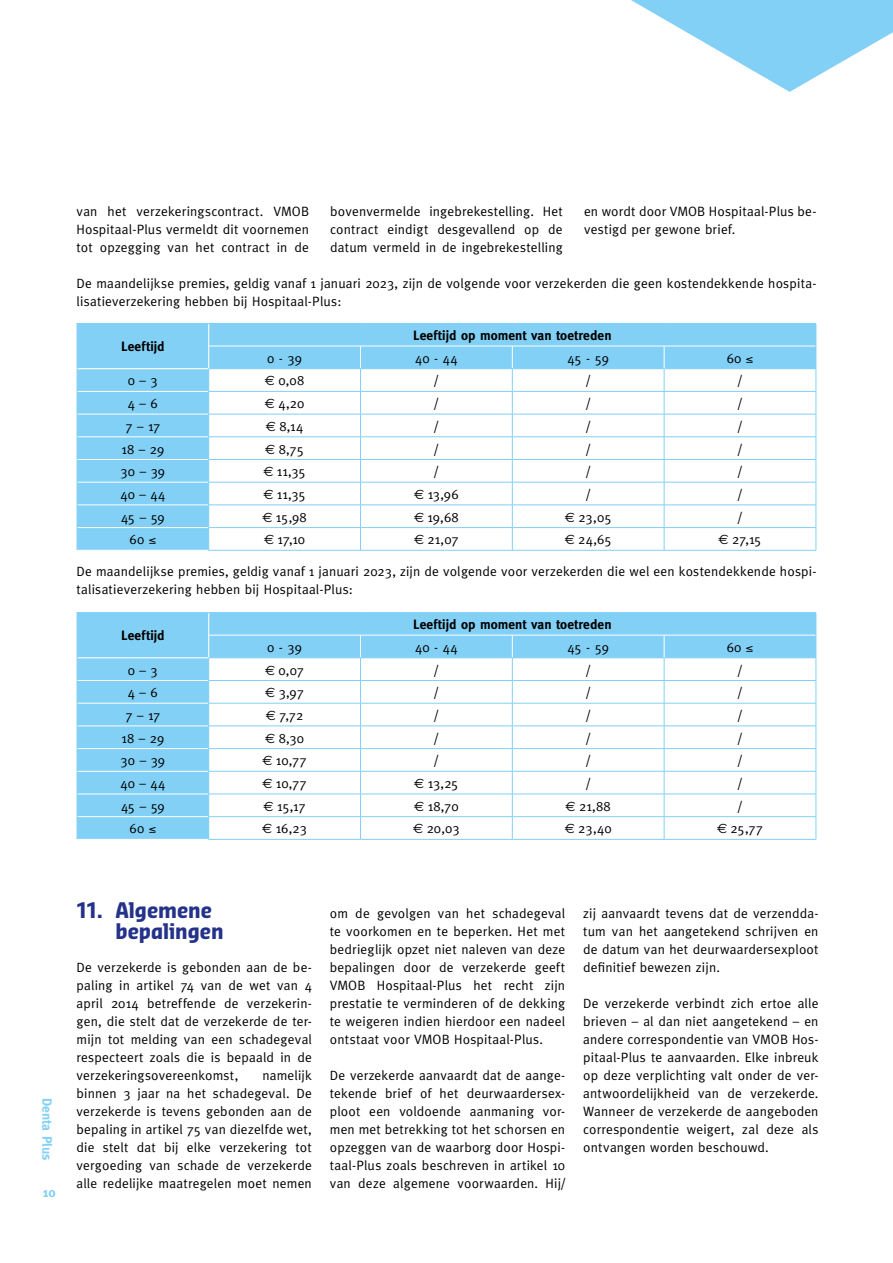
<style>
.page{position:relative;width:893px;height:1263px;background:#fff}
.page>*{position:absolute;margin:0;border:0;box-sizing:border-box;transform-origin:0 0}
.t1{font:700 21px/21px "Sansa Con Pro";letter-spacing:-.005em;color:#25328a}
.t2{font:13.5px/18px "Meta";letter-spacing:.015em;color:#000;text-align:justify}
.t3{font:700 13.5px "Meta";letter-spacing:.005em;color:#000}
.t4{font:700 13.5px "Meta";color:#82d0f5}
.s1{font-family:"Euro Sans"}
</style>
<div class="page">
<svg style="left:76px;top:323px;width:491px;height:517px"></svg>
<svg style="left:567px;top:0;width:326px;height:840px"></svg>
<p class="t2" style="left:77px;top:202px;width:234px">van het verzekeringscontract. VMOB Hospitaal-Plus vermeldt dit voornemen tot opzegging van het contract in de</p>
<p class="t2" style="left:330px;top:202px;width:234px">bovenvermelde ingebrekestelling. Het contract eindigt desgevallend op de datum vermeld in de ingebrekestelling</p>
<p class="t2" style="left:584px;top:202px;width:234px">en wordt door VMOB Hospitaal-Plus be&shy;vestigd per gewone brief.</p>
<p class="t2" style="left:77px;top:274px;width:741px">De maandelijkse premies, geldig vanaf 1 januari 2023, zijn de volgende voor verzekerden die geen kostendekkende hospita&shy;lisatieverzekering hebben bij Hospitaal-Plus:</p>
<p class="t3" style="left:121px;top:339px;width:45px">Leeftijd</p>
<p class="t3" style="left:413px;top:327px;width:200px">Leeftijd op moment van toetreden</p>
<p class="t2" style="left:267px;top:349px;width:36px">0-39</p>
<p class="t2" style="left:415px;top:349px;width:44px">40 - 44</p>
<p class="t2" style="left:567px;top:349px;width:43px">45 - 59</p>
<p class="t2" style="left:727px;top:349px;width:28px">60 ≤</p>
<p class="t2" style="left:128px;top:372px;width:31px">0–3</p>
<p class="t2" style="left:265px;top:372px;width:41px"><span class="s1">E</span> 0,08</p>
<p class="t2" style="left:435px;top:372px;width:5px">/</p>
<p class="t2" style="left:586px;top:372px;width:5px">/</p>
<p class="t2" style="left:738px;top:372px;width:5px">/</p>
<p class="t2" style="left:128px;top:394px;width:31px">4–6</p>
<p class="t2" style="left:265px;top:394px;width:41px"><span class="s1">E</span> 4,20</p>
<p class="t2" style="left:435px;top:394px;width:5px">/</p>
<p class="t2" style="left:586px;top:394px;width:5px">/</p>
<p class="t2" style="left:738px;top:394px;width:5px">/</p>
<p class="t2" style="left:125px;top:417px;width:37px">7–17</p>
<p class="t2" style="left:266px;top:417px;width:39px"><span class="s1">E</span> 8,14</p>
<p class="t2" style="left:435px;top:417px;width:5px">/</p>
<p class="t2" style="left:586px;top:417px;width:5px">/</p>
<p class="t2" style="left:738px;top:417px;width:5px">/</p>
<p class="t2" style="left:121px;top:440px;width:44px">18 – 29</p>
<p class="t2" style="left:265px;top:440px;width:40px"><span class="s1">E</span> 8,75</p>
<p class="t2" style="left:435px;top:440px;width:5px">/</p>
<p class="t2" style="left:586px;top:440px;width:5px">/</p>
<p class="t2" style="left:738px;top:440px;width:5px">/</p>
<p class="t2" style="left:121px;top:462px;width:46px">30 – 39</p>
<p class="t2" style="left:263px;top:462px;width:44px"><span class="s1">E</span> 11,35</p>
<p class="t2" style="left:435px;top:462px;width:5px">/</p>
<p class="t2" style="left:586px;top:462px;width:5px">/</p>
<p class="t2" style="left:738px;top:462px;width:5px">/</p>
<p class="t2" style="left:120px;top:485px;width:46px">40 – 44</p>
<p class="t2" style="left:263px;top:485px;width:44px"><span class="s1">E</span> 11,35</p>
<p class="t2" style="left:414px;top:485px;width:46px"><span class="s1">E</span> 13,96</p>
<p class="t2" style="left:586px;top:485px;width:5px">/</p>
<p class="t2" style="left:738px;top:485px;width:5px">/</p>
<p class="t2" style="left:121px;top:508px;width:45px">45 – 59</p>
<p class="t2" style="left:262px;top:508px;width:46px"><span class="s1">E</span> 15,98</p>
<p class="t2" style="left:414px;top:508px;width:46px"><span class="s1">E</span> 19,68</p>
<p class="t2" style="left:565px;top:508px;width:48px"><span class="s1">E</span> 23,05</p>
<p class="t2" style="left:738px;top:508px;width:5px">/</p>
<p class="t2" style="left:130px;top:530px;width:28px">60 ≤</p>
<p class="t2" style="left:264px;top:530px;width:43px"><span class="s1">E</span> 17,10</p>
<p class="t2" style="left:414px;top:530px;width:46px"><span class="s1">E</span> 21,07</p>
<p class="t2" style="left:565px;top:530px;width:48px"><span class="s1">E</span> 24,65</p>
<p class="t2" style="left:719px;top:530px;width:44px"><span class="s1">E</span> 27,15</p>
<p class="t2" style="left:77px;top:562px;width:740px">De maandelijkse premies, geldig vanaf 1 januari 2023, zijn de volgende voor verzekerden die wel een kostendekkende hospi&shy;talisatieverzekering hebben bij Hospitaal-Plus:</p>
<p class="t3" style="left:121px;top:628px;width:45px">Leeftijd</p>
<p class="t3" style="left:413px;top:617px;width:200px">Leeftijd op moment van toetreden</p>
<p class="t2" style="left:267px;top:638px;width:36px">0-39</p>
<p class="t2" style="left:415px;top:638px;width:44px">40 - 44</p>
<p class="t2" style="left:567px;top:638px;width:43px">45 - 59</p>
<p class="t2" style="left:727px;top:638px;width:28px">60 ≤</p>
<p class="t2" style="left:128px;top:661px;width:31px">0–3</p>
<p class="t2" style="left:265px;top:661px;width:41px"><span class="s1">E</span> 0,07</p>
<p class="t2" style="left:435px;top:661px;width:5px">/</p>
<p class="t2" style="left:586px;top:661px;width:5px">/</p>
<p class="t2" style="left:738px;top:661px;width:5px">/</p>
<p class="t2" style="left:128px;top:683px;width:31px">4–6</p>
<p class="t2" style="left:265px;top:683px;width:40px"><span class="s1">E</span> 3,97</p>
<p class="t2" style="left:435px;top:683px;width:5px">/</p>
<p class="t2" style="left:586px;top:683px;width:5px">/</p>
<p class="t2" style="left:738px;top:683px;width:5px">/</p>
<p class="t2" style="left:125px;top:706px;width:37px">7–17</p>
<p class="t2" style="left:266px;top:706px;width:39px"><span class="s1">E</span> 7,72</p>
<p class="t2" style="left:435px;top:706px;width:5px">/</p>
<p class="t2" style="left:586px;top:706px;width:5px">/</p>
<p class="t2" style="left:738px;top:706px;width:5px">/</p>
<p class="t2" style="left:121px;top:729px;width:44px">18 – 29</p>
<p class="t2" style="left:265px;top:729px;width:40px"><span class="s1">E</span> 8,30</p>
<p class="t2" style="left:435px;top:729px;width:5px">/</p>
<p class="t2" style="left:586px;top:729px;width:5px">/</p>
<p class="t2" style="left:738px;top:729px;width:5px">/</p>
<p class="t2" style="left:121px;top:751px;width:46px">30 – 39</p>
<p class="t2" style="left:262px;top:751px;width:46px"><span class="s1">E</span> 10,77</p>
<p class="t2" style="left:435px;top:751px;width:5px">/</p>
<p class="t2" style="left:586px;top:751px;width:5px">/</p>
<p class="t2" style="left:738px;top:751px;width:5px">/</p>
<p class="t2" style="left:120px;top:774px;width:46px">40 – 44</p>
<p class="t2" style="left:262px;top:774px;width:46px"><span class="s1">E</span> 10,77</p>
<p class="t2" style="left:414px;top:774px;width:46px"><span class="s1">E</span> 13,25</p>
<p class="t2" style="left:586px;top:774px;width:5px">/</p>
<p class="t2" style="left:738px;top:774px;width:5px">/</p>
<p class="t2" style="left:121px;top:797px;width:45px">45 – 59</p>
<p class="t2" style="left:264px;top:797px;width:44px"><span class="s1">E</span> 15,17</p>
<p class="t2" style="left:414px;top:797px;width:46px"><span class="s1">E</span> 18,70</p>
<p class="t2" style="left:566px;top:797px;width:47px"><span class="s1">E</span> 21,88</p>
<p class="t2" style="left:738px;top:797px;width:5px">/</p>
<p class="t2" style="left:130px;top:819px;width:28px">60 ≤</p>
<p class="t2" style="left:262px;top:819px;width:46px"><span class="s1">E</span> 16,23</p>
<p class="t2" style="left:413px;top:819px;width:48px"><span class="s1">E</span> 20,03</p>
<p class="t2" style="left:565px;top:819px;width:48px"><span class="s1">E</span> 23,40</p>
<p class="t2" style="left:717px;top:819px;width:47px"><span class="s1">E</span> 25,77</p>
<p class="t4" style="left:55px;top:1098px;width:64px;rotate:90deg">Denta Plus</p>
<p class="t4" style="left:43px;top:1184px;width:15px">10</p>
<h1 class="t1" style="left:116px;top:900px;width:110px;text-indent:-39px">11. Algemene bepalingen</h1>
<p class="t2" style="left:77px;top:958px;width:237px">De verzekerde is gebonden aan de be&shy;paling in artikel 74 van de wet van 4 april 2014 betreffende de verzekerin&shy;gen, die stelt dat de verzekerde de ter&shy;mijn tot melding van een schadegeval respecteert zoals die is bepaald in de verzekeringsovereenkomst,</p>
<p class="t2" style="left:77px;top:1066px;width:237px;text-indent:186px">namelijk binnen 3 jaar na het schadegeval. De verzekerde is tevens gebonden aan de bepaling in artikel 75 van diezelfde wet, die stelt dat bij elke verzekering tot vergoeding van schade de verzekerde alle redelijke maatregelen moet nemen</p>
<p class="t2" style="left:330px;top:904px;width:237px">om de gevolgen van het schadegeval te voorkomen en te beperken. Het met bedrieglijk opzet niet naleven van deze bepalingen door de verzekerde geeft VMOB Hospitaal-Plus het recht zijn prestatie te verminderen of de dekking te weigeren indien hierdoor een nadeel ontstaat voor VMOB Hospitaal-Plus.</p>
<p class="t2" style="left:330px;top:1066px;width:237px">De verzekerde aanvaardt dat de aange&shy;tekende brief of het deurwaardersex&shy;ploot een voldoende aanmaning vor&shy;men met betrekking tot het schorsen en opzeggen van de waarborg door Hospi&shy;taal-Plus zoals beschreven in artikel 10 van deze algemene voorwaarden. Hij/</p>
<p class="t2" style="left:583px;top:904px;width:237px">zij aanvaardt tevens dat de verzendda&shy;tum van het aangetekend schrijven en de datum van het deurwaardersexploot definitief bewezen zijn.</p>
<p class="t2" style="left:583px;top:994px;width:237px">De verzekerde verbindt zich ertoe alle brieven – al dan niet aangetekend – en andere correspondentie van VMOB Hos&shy;pitaal-Plus te aanvaarden. Elke inbreuk op deze verplichting valt onder de ver&shy;antwoordelijkheid van de verzekerde.<br>Wanneer de verzekerde de aangeboden correspondentie weigert, zal deze als ontvangen worden beschouwd.</p>
</div>
